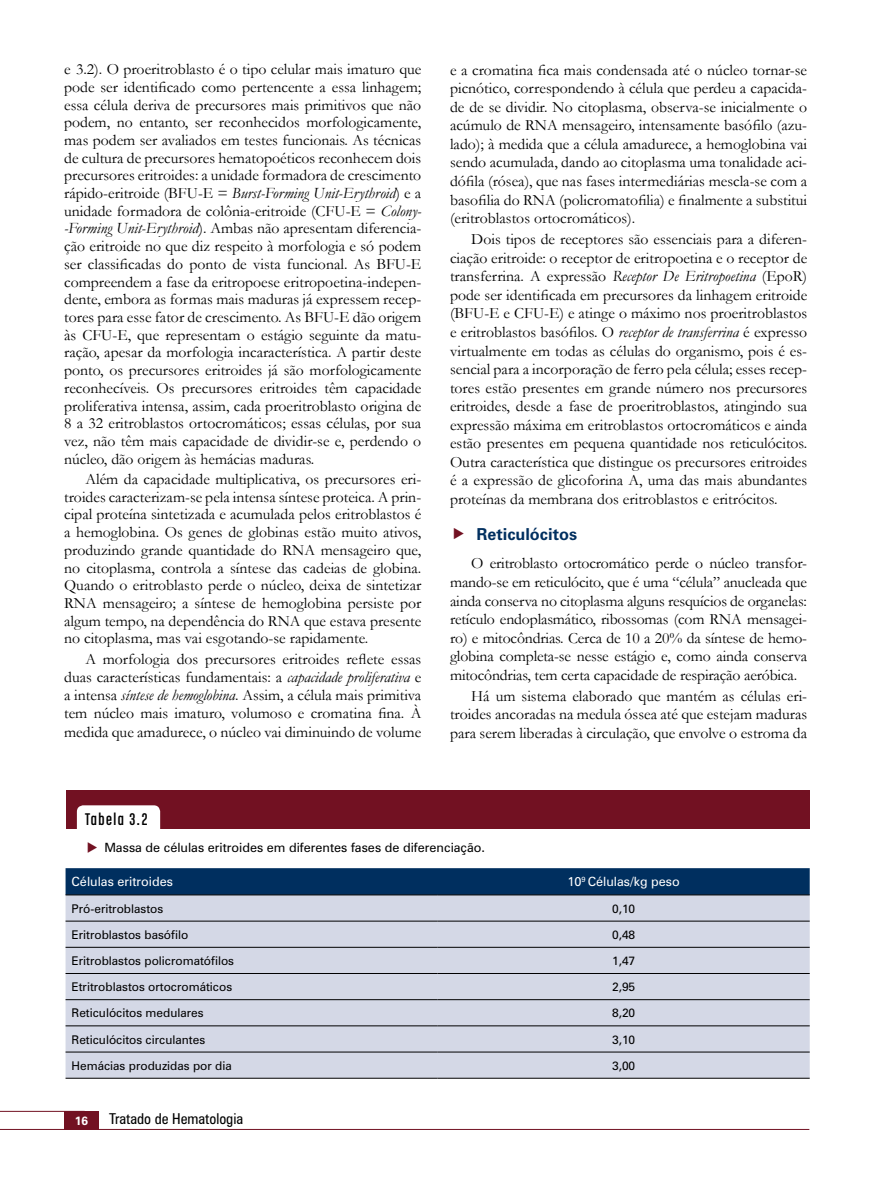
<style>
.page{position:relative;width:893px;height:1191px;background:#fff}
.page>*{position:absolute;margin:0;border:0;box-sizing:border-box;transform-origin:0 0}
.t1{font:18px "Chalet Comprime Cologne Eighty";letter-spacing:.08em;color:#000}
.t2{font:700 16.5px "Zurich BT";color:#002f5f}
.t3{font:15.75px/17.7px "Garamond";color:#000;text-align:justify}
.t4{font:condensed 15px "Zurich BT";color:#000}
.t5{font:12.75px "Zurich BT";color:#000}
.t6{font:12.75px "Zurich BT";color:#fff}
.t7{font:12px "Zurich BT";color:#000}
.t8{font:700 12px "Zurich BT";color:#fff}
.s1{font-style:italic}
.s2{color:#721122}
</style>
<div class="page">
<div style="left:64px;top:1111px;width:34px;height:18px;background:#721122"></div>
<hr style="left:0;top:1129px;width:809px;height:1px;background:#721122">
<hr style="left:0;top:1111px;width:85px;height:1px;background:#721122">
<div style="left:66px;top:790px;width:744px;height:38px;background:#721122"></div>
<div style="left:77px;top:805px;width:83px;height:23px;background:#fff"></div>
<div style="left:66px;top:868px;width:744px;height:26px;background:#002f5f"></div>
<div style="left:66px;top:895px;width:744px;height:182px;background:#d4d8e6"></div>
<hr style="left:66px;top:920px;width:372px;height:1px;background:#000">
<hr style="left:438px;top:920px;width:372px;height:1px;background:#000">
<hr style="left:66px;top:947px;width:372px;height:1px;background:#000">
<hr style="left:438px;top:947px;width:372px;height:1px;background:#000">
<hr style="left:66px;top:973px;width:372px;height:1px;background:#000">
<hr style="left:438px;top:973px;width:372px;height:1px;background:#000">
<hr style="left:66px;top:999px;width:372px;height:1px;background:#000">
<hr style="left:438px;top:999px;width:372px;height:1px;background:#000">
<hr style="left:66px;top:1025px;width:372px;height:1px;background:#000">
<hr style="left:438px;top:1025px;width:372px;height:1px;background:#000">
<hr style="left:66px;top:1051px;width:372px;height:1px;background:#000">
<hr style="left:438px;top:1051px;width:372px;height:1px;background:#000">
<hr style="left:66px;top:1077px;width:372px;height:1px;background:#000">
<hr style="left:438px;top:1077px;width:372px;height:1px;background:#000">
<hr style="left:438px;top:894px;width:372px;height:1px;background:#000">
<hr style="left:66px;top:894px;width:372px;height:1px;background:#000">
<p class="t3" style="left:64px;top:60px;width:359px">e 3.2). O proeritroblasto é o tipo celular mais imaturo que pode ser identificado como pertencente a essa linhagem; essa célula deriva de precursores mais primitivos que não podem, no entanto, ser reconhecidos morfologicamente, mas podem ser avaliados em testes funcionais. As técnicas de cultura de precursores hematopoéticos reconhecem dois precursores eritroides: a unidade formadora de crescimento rápido-eritroide (BFU-E = <span class="s1">Burst-Forming Unit-Erythroid</span>) e a unidade formadora de colônia-eritroide (CFU-E = <span class="s1">Colony--Forming Unit-Erythroid</span>). Ambas não apresentam diferencia&shy;ção eritroide no que diz respeito à morfologia e só podem ser classificadas do ponto de vista funcional. As BFU-E compreendem a fase da eritropoese eritropoetina-indepen&shy;dente, embora as formas mais maduras já expressem recep&shy;tores para esse fator de crescimento. As BFU-E dão origem às CFU-E, que representam o estágio seguinte da matu&shy;ração, apesar da morfologia incaracterística. A partir deste ponto, os precursores eritroides já são morfologicamente reconhecíveis. Os precursores eritroides têm capacidade proliferativa intensa, assim, cada proeritroblasto origina de 8 a 32 eritroblastos ortocromáticos; essas células, por sua vez, não têm mais capacidade de dividir-se e, perdendo o núcleo, dão origem às hemácias maduras.</p>
<p class="t3" style="left:64px;top:470px;width:359px;text-indent:21px">Além da capacidade multiplicativa, os precursores eri&shy;troides caracterizam-se pela intensa síntese proteica. A prin&shy;cipal proteína sintetizada e acumulada pelos eritroblastos é a hemoglobina. Os genes de globinas estão muito ativos, produzindo grande quantidade do RNA mensageiro que, no citoplasma, controla a síntese das cadeias de globina.<br>Quando o eritroblasto perde o núcleo, deixa de sintetizar RNA mensageiro; a síntese de hemoglobina persiste por algum tempo, na dependência do RNA que estava presente no citoplasma, mas vai esgotando-se rapidamente.</p>
<p class="t3" style="left:64px;top:649px;width:359px;line-height:18.1px;text-indent:21px">A morfologia dos precursores eritroides reflete essas duas características fundamentais: a <span class="s1">capacidade proliferativa</span> e a intensa <span class="s1">síntese de hemoglobina</span>. Assim, a célula mais primitiva tem núcleo mais imaturo, volumoso e cromatina fina. À medida que amadurece, o núcleo vai diminuindo de volume</p>
<p class="t3" style="left:450px;top:60px;width:359px;line-height:18.6px">e a cromatina fica mais condensada até o núcleo tornar-se picnótico, correspondendo à célula que perdeu a capacida&shy;de de se dividir. No citoplasma, observa-se inicialmente o acúmulo de RNA mensageiro, intensamente basófilo (azu&shy;lado); à medida que a célula amadurece, a hemoglobina vai sendo acumulada, dando ao citoplasma uma tonalidade aci&shy;dófila (rósea), que nas fases intermediárias mescla-se com a basofilia do RNA (policromatofilia) e finalmente a substitui (eritroblastos ortocromáticos).</p>
<p class="t3" style="left:450px;top:229px;width:359px;line-height:18.6px;text-indent:21px">Dois tipos de receptores são essenciais para a diferen&shy;ciação eritroide: o receptor de eritropoetina e o receptor de transferrina. A expressão <span class="s1">Receptor De Eritropoetina</span> (EpoR) pode ser identificada em precursores da linhagem eritroide (BFU-E e CFU-E) e atinge o máximo nos proeritroblastos e eritroblastos basófilos. O <span class="s1">receptor de transferrina</span> é expresso virtualmente em todas as células do organismo, pois é es&shy;sencial para a incorporação de ferro pela célula; esses recep&shy;tores estão presentes em grande número nos precursores eritroides, desde a fase de proeritroblastos, atingindo sua expressão máxima em eritroblastos ortocromáticos e ainda estão presentes em pequena quantidade nos reticulócitos.<br>Outra característica que distingue os precursores eritroides é a expressão de glicoforina A, uma das mais abundantes proteínas da membrana dos eritroblastos e eritrócitos.</p>
<p class="t2" style="left:476px;top:524px;width:102px">Reticulócitos</p>
<p class="t3" style="left:450px;top:554px;width:359px;line-height:18.6px;text-indent:21px">O eritroblasto ortocromático perde o núcleo transfor&shy;mando-se em reticulócito, que é uma “célula” anucleada que ainda conserva no citoplasma alguns resquícios de organelas: retículo endoplasmático, ribossomas (com RNA mensagei&shy;ro) e mitocôndrias. Cerca de 10 a 20% da síntese de hemo&shy;globina completa-se nesse estágio e, como ainda conserva mitocôndrias, tem certa capacidade de respiração aeróbica.</p>
<p class="t3" style="left:450px;top:686px;width:359px;line-height:18.6px;text-indent:21px">Há um sistema elaborado que mantém as células eri&shy;troides ancoradas na medula óssea até que estejam maduras para serem liberadas à circulação, que envolve o estroma da</p>
<p class="t1" style="left:85px;top:809px;width:64px">Tabela 3.2</p>
<p class="t5" style="left:87px;top:840px;width:400px"><span class="s2">◆</span> Massa de células eritroides em diferentes fases de diferenciação.</p>
<p class="t6" style="left:72px;top:874px;width:103px">Células eritroides</p>
<p class="t6" style="left:567px;top:874px;width:114px">10<sup>9</sup> Células/kg peso</p>
<p class="t7" style="left:72px;top:901px;width:93px">Pró-eritroblastos</p>
<p class="t7" style="left:612px;top:901px;width:25px">0,10</p>
<p class="t7" style="left:72px;top:927px;width:118px">Eritroblastos basófilo</p>
<p class="t7" style="left:612px;top:927px;width:25px">0,48</p>
<p class="t7" style="left:72px;top:953px;width:164px">Eritroblastos policromatófilos</p>
<p class="t7" style="left:612px;top:953px;width:25px">1,47</p>
<p class="t7" style="left:72px;top:979px;width:162px">Etritroblastos ortocromáticos</p>
<p class="t7" style="left:612px;top:979px;width:25px">2,95</p>
<p class="t7" style="left:72px;top:1005px;width:134px">Reticulócitos medulares</p>
<p class="t7" style="left:612px;top:1005px;width:25px">8,20</p>
<p class="t7" style="left:72px;top:1032px;width:135px">Reticulócitos circulantes</p>
<p class="t7" style="left:612px;top:1032px;width:25px">3,10</p>
<p class="t7" style="left:72px;top:1058px;width:162px">Hemácias produzidas por dia</p>
<p class="t7" style="left:612px;top:1058px;width:25px">3,00</p>
<p class="t8" style="left:75px;top:1113px;width:15px">16</p>
<p class="t4" style="left:109px;top:1110px;width:136px">Tratado de Hematologia</p>
</div>
